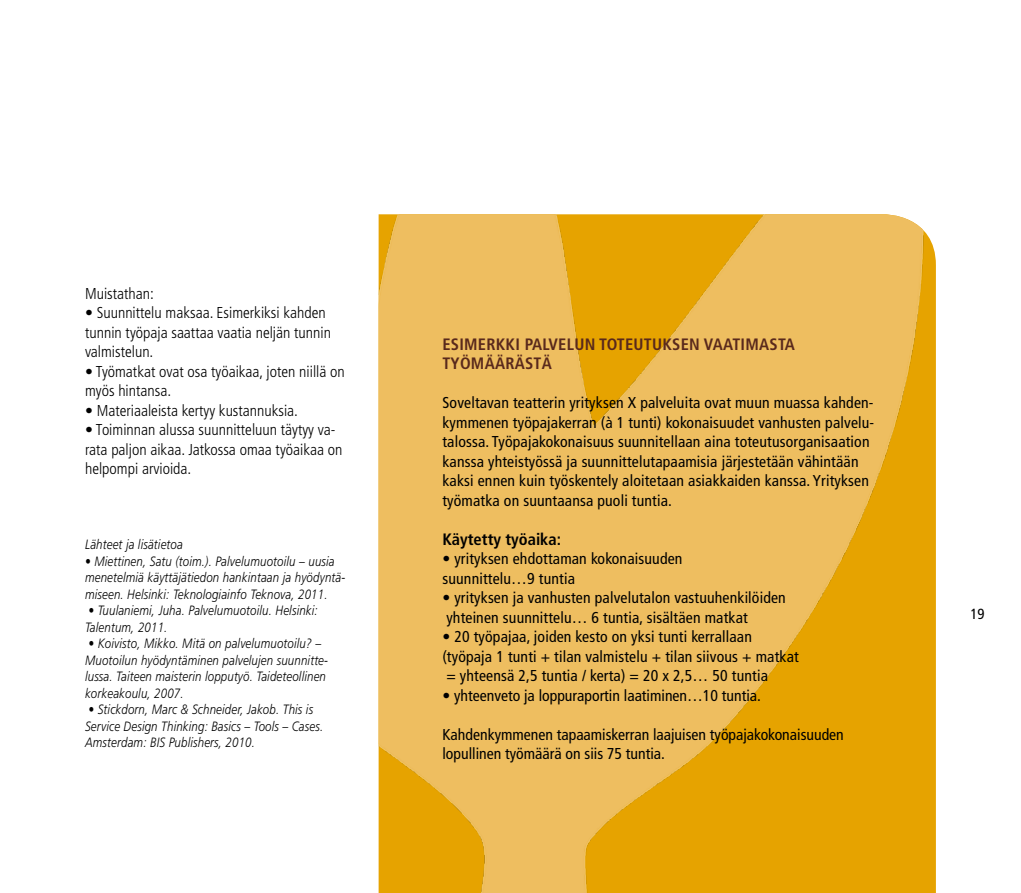
<style>
.page{position:relative;width:1021px;height:893px;background:#fff}
.page>*{position:absolute;margin:0;border:0;box-sizing:border-box;transform-origin:0 0}
.t1{font:700 condensed 16.5px "Frutiger";color:#59291c}
.t2{font:700 condensed 16.5px "Frutiger";color:#000}
.t3{font:condensed 15.75px/19.5px "Frutiger";letter-spacing:.01em;color:#000}
.t4{font:300 condensed 15.75px/19.5px "Frutiger";color:#000}
.t5{font:condensed 14.7px "Frutiger";color:#000}
.t6{font:italic 300 13.5px/16.5px "Frutiger";letter-spacing:.015em;color:#000;scale:.85 1}
</style>
<div class="page">
<img style="left:378px;top:214px;width:557px;height:679px">
<p class="t4" style="left:85px;top:284px;width:70px">Muistathan:</p>
<p class="t4" style="left:85px;top:303px;width:247px">• Suunnittelu maksaa. Esimerkiksi kahden tunnin työpaja saattaa vaatia neljän tunnin valmistelun.</p>
<p class="t4" style="left:85px;top:362px;width:261px">• Työmatkat ovat osa työaikaa, joten niillä on myös hintansa.</p>
<p class="t4" style="left:85px;top:401px;width:214px">• Materiaaleista kertyy kustannuksia.</p>
<p class="t4" style="left:85px;top:420px;width:259px">• Toiminnan alussa suunnitteluun täytyy va&shy;rata paljon aikaa. Jatkossa omaa työaikaa on helpompi arvioida.</p>
<p class="t6" style="left:85px;top:537px;width:117px">Lähteet ja lisätietoa</p>
<p class="t6" style="left:85px;top:553px;width:307px">• Miettinen, Satu (toim.). Palvelumuotoilu – uusia menetelmiä käyttäjätiedon hankintaan ja hyödyntä&shy;miseen. Helsinki: Teknologiainfo Teknova, 2011.</p>
<p class="t6" style="left:85px;top:603px;width:275px">• Tuulaniemi, Juha. Palvelumuotoilu. Helsinki:<br>Talentum, 2011.</p>
<p class="t6" style="left:85px;top:636px;width:287px">• Koivisto, Mikko. Mitä on palvelumuotoilu? – Muotoilun hyödyntäminen palvelujen suunnitte&shy;lussa. Taiteen maisterin lopputyö. Taideteollinen korkeakoulu, 2007.</p>
<p class="t6" style="left:85px;top:702px;width:282px">• Stickdorn, Marc &amp; Schneider, Jakob. This is<br>Service Design Thinking: Basics – Tools – Cases.<br>Amsterdam: BIS Publishers, 2010.</p>
<p class="t1" style="left:442px;top:334px;width:45px">ESIMERKKI</p>
<p class="t1" style="left:524px;top:334px;width:10px">PALVELUN</p>
<p class="t1" style="left:599px;top:334px;width:11px">TOTEUTUKSEN</p>
<p class="t1" style="left:703px;top:334px;width:10px">VAATI</p>
<p class="t1" style="left:745px;top:334px;width:24px">MASTA</p>
<p class="t1" style="left:442px;top:354px;width:53px">TYÖMÄÄRÄSTÄ</p>
<p class="t3" style="left:442px;top:393px;width:433px">Soveltavan teatterin yrityksen X palveluita ovat muun muassa kahden&shy;kymmenen työpajakerran (à 1 tunti) kokonaisuudet vanhusten palvelu&shy;talossa. Työpajakokonaisuus suunnitellaan aina toteutusorganisaation kanssa yhteistyössä ja suunnittelutapaamisia järjestetään vähintään kaksi ennen kuin työskentely aloitetaan asiakkaiden kanssa. Yrityksen työmatka on suuntaansa puoli tuntia.</p>
<p class="t2" style="left:442px;top:529px;width:120px">Käytetty työaika:</p>
<p class="t3" style="left:442px;top:549px;width:241px">• yrityksen ehdottaman kokonaisuuden suunnittelu…9 tuntia</p>
<p class="t3" style="left:442px;top:588px;width:345px">• yrityksen ja vanhusten palvelutalon vastuuhenkilöiden yhteinen suunnittelu… 6 tuntia, sisältäen matkat</p>
<p class="t3" style="left:442px;top:627px;width:358px">• 20 työpajaa, joiden kesto on yksi tunti kerrallaan (työpaja 1 tunti + tilan valmistelu + tilan siivous + matkat = yhteensä 2,5 tuntia / kerta) = 20 x 2,5… 50 tuntia</p>
<p class="t3" style="left:442px;top:685px;width:320px">• yhteenveto ja loppuraportin laatiminen…10 tuntia.</p>
<p class="t3" style="left:442px;top:724px;width:403px">Kahdenkymmenen tapaamiskerran laajuisen työpajakokonaisuuden lopullinen työmäärä on siis 75 tuntia.</p>
<p class="t5" style="left:970px;top:605px;width:16px">19</p>
</div>
